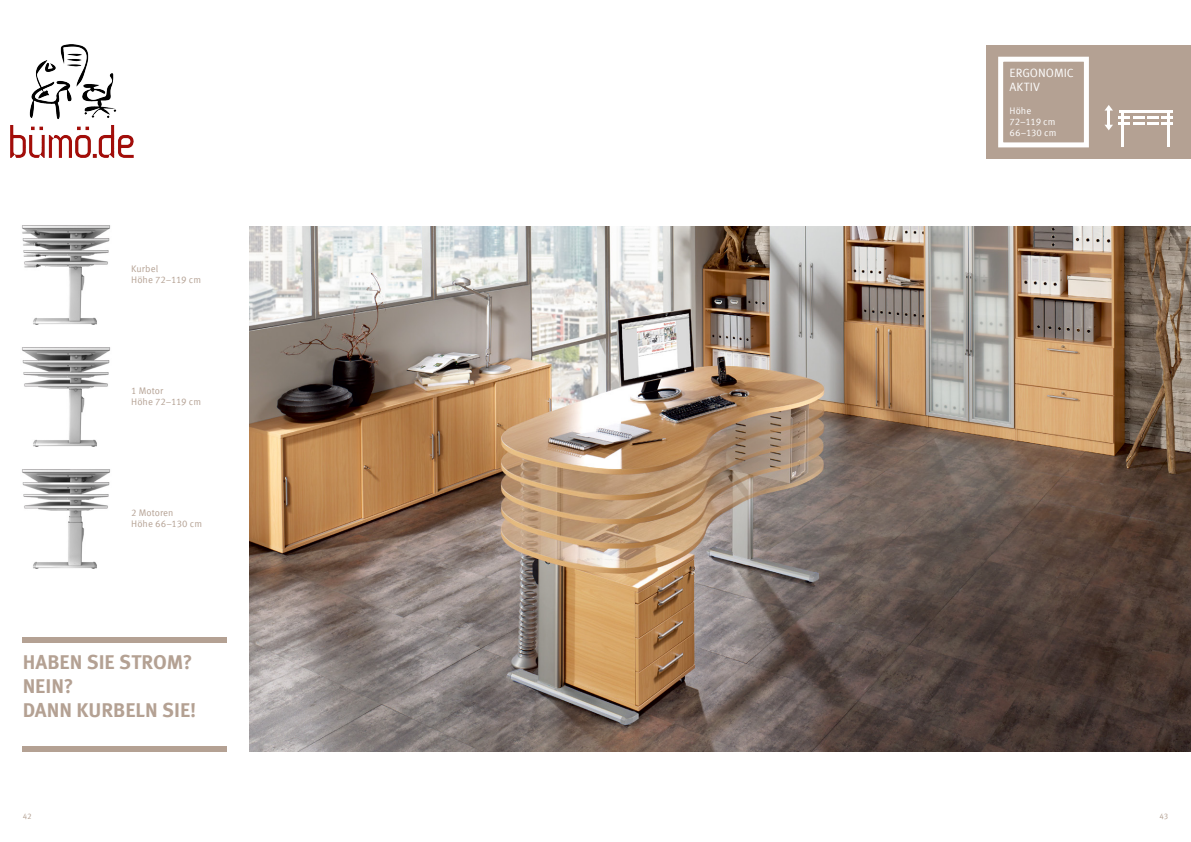
<style>
.page{position:relative;width:1191px;height:842px;background:#fff}
.page>*{position:absolute;margin:0;border:0;box-sizing:border-box;transform-origin:0 0}
.t1{font:700 20px/24px "Meta Offc Pro";color:#b4a193}
.t2{font:12px/14px "Meta Offc Pro Norm";color:#fff}
.t3{font:9.5px/11px "Meta Offc Pro Norm";letter-spacing:.005em;color:#b4a193}
.t4{font:9.5px/11px "Meta Offc Pro Norm";color:#fff}
.t5{font:8px "Meta Offc Pro Norm";color:#b4a193}
</style>
<div class="page">
<div style="left:986px;top:45px;width:205px;height:114px;background:#b4a193"></div>
<svg style="left:998px;top:57px;width:91px;height:90px"></svg>
<img style="left:249px;top:227px;width:942px;height:524px">
<img style="left:22px;top:225px;width:89px;height:100px">
<img style="left:22px;top:347px;width:89px;height:100px">
<img style="left:22px;top:469px;width:88px;height:100px">
<hr style="left:1166px;top:111px;width:3px;height:36px;background:#fff">
<hr style="left:1121px;top:111px;width:3px;height:36px;background:#fff">
<svg style="left:1104px;top:105px;width:68px;height:25px"></svg>
<div style="left:23px;top:637px;width:204px;height:5px;background:#b4a193"></div>
<div style="left:23px;top:746px;width:204px;height:5px;background:#b4a193"></div>
<img style="left:11px;top:45px;width:122px;height:113px">
<p class="t2" style="left:1009px;top:65px;width:66px">ERGONOMIC<br>AKTIV</p>
<p class="t3" style="left:131px;top:263px;width:71px">Kurbel<br>Höhe 72–119 cm</p>
<p class="t3" style="left:131px;top:385px;width:71px">1 Motor<br>Höhe 72–119 cm</p>
<p class="t3" style="left:131px;top:506px;width:72px">2 Motoren<br>Höhe 66–130 cm</p>
<h1 class="t1" style="left:23px;top:649px;width:175px">HABEN SIE STROM?<br>NEIN?<br>DANN KURBELN SIE!</h1>
<p class="t4" style="left:1009px;top:105px;width:48px">Höhe<br>72–119 cm<br>66–130 cm</p>
<p class="t5" style="left:23px;top:810px;width:10px">42</p>
<p class="t5" style="left:1159px;top:810px;width:10px">43</p>
</div>
